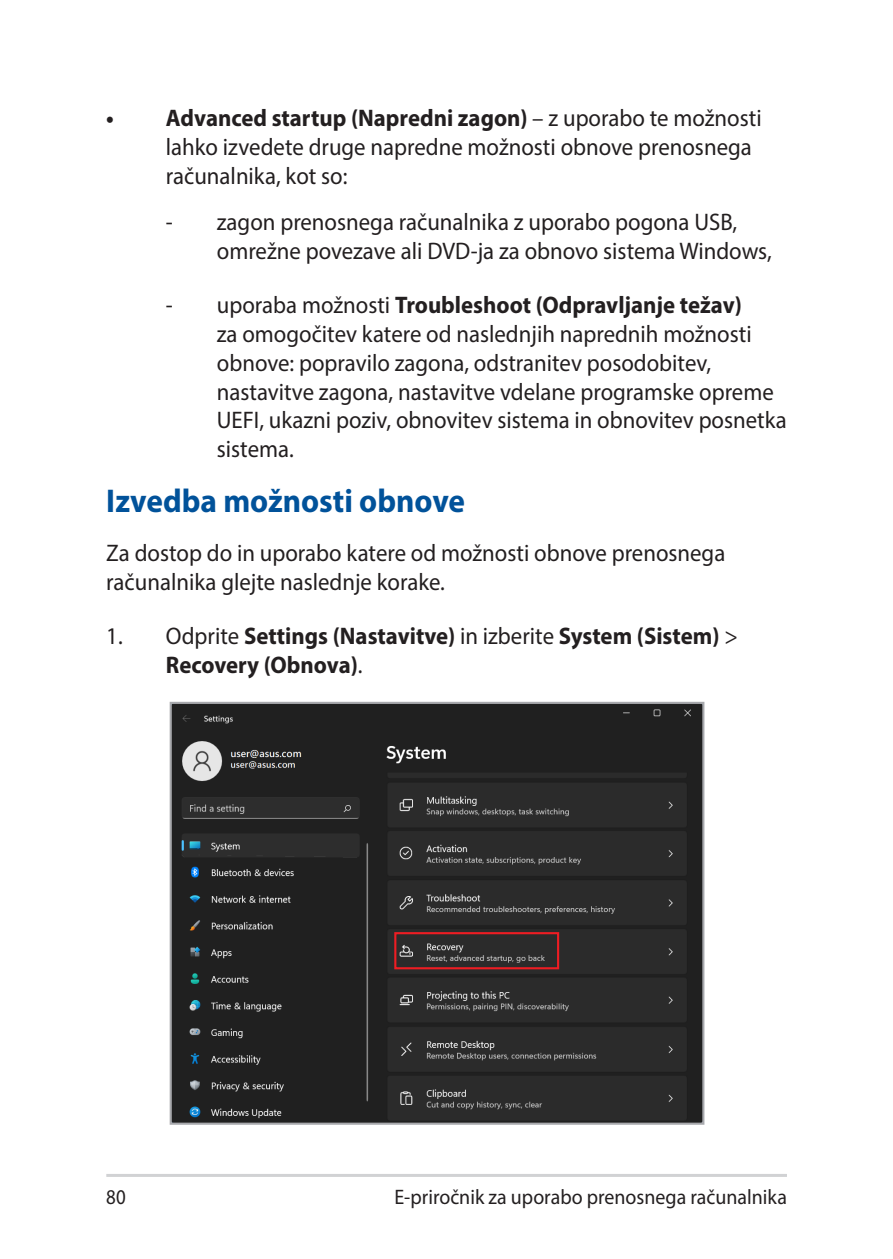
<style>
.page{position:relative;width:893px;height:1259px;background:#fff}
.page>*{position:absolute;margin:0;border:0;box-sizing:border-box;transform-origin:0 0}
.t1{font:700 33px "Myriad Pro";color:#01529a;scale:.95 1}
.t2{font:24px/28.8px "Myriad Pro";color:#231f20;scale:.95 1}
.t3{font:700 24px/28.8px "Myriad Pro";color:#231f20;scale:.95 1}
.t4{font:21px "Myriad Pro";color:#231f20;scale:.95 1}
.t5{font:21px "Myriad Pro";color:#231f20;scale:.9 1}
.s1{font-weight:700}
.s2{font-weight:400}
</style>
<div class="page">
<hr style="left:106px;top:1174px;width:681px;height:3px;background:#d1d2d4">
<img style="left:173px;top:705px;width:528px;height:416px">
<div style="left:170px;top:702px;width:534px;height:422px;border:2px solid #a8a9ad"></div>
<div style="left:394px;top:932px;width:165px;height:37px;border:2px solid #ee1d23"></div>
<p class="t2" style="left:166px;top:104px;width:629px;text-indent:-60px"><span class="s1">• Advanced startup (Napredni zagon)</span> – z uporabo te možnosti lahko izvedete druge napredne možnosti obnove prenosnega računalnika, kot so:</p>
<p class="t2" style="left:217px;top:207px;width:586px;text-indent:-51px">- zagon prenosnega računalnika z uporabo pogona USB, omrežne povezave ali DVD-ja za obnovo sistema Windows,</p>
<p class="t2" style="left:217px;top:290px;width:601px;text-indent:-51px">- uporaba možnosti <span class="s1">Troubleshoot (Odpravljanje težav)<br></span>za omogočitev katere od naslednjih naprednih možnosti obnove: popravilo zagona, odstranitev posodobitev, nastavitve zagona, nastavitve vdelane programske opreme UEFI, ukazni poziv, obnovitev sistema in obnovitev posnetka sistema.</p>
<h1 class="t1" style="left:106px;top:479px;width:379px">Izvedba možnosti obnove</h1>
<p class="t2" style="left:106px;top:538px;width:653px">Za dostop do in uporabo katere od možnosti obnove prenosnega računalnika glejte naslednje korake.</p>
<p class="t3" style="left:166px;top:621px;width:604px;text-indent:-60px"><span class="s2">1. Odprite</span> Settings (Nastavitve) <span class="s2">in izberite</span> System (Sistem) <span class="s2">&gt;<br></span>Recovery (Obnova)<span class="s2">.</span></p>
<p class="t5" style="left:106px;top:1184px;width:23px">80</p>
<p class="t4" style="left:394px;top:1184px;width:415px">E-priročnik za uporabo prenosnega računalnika</p>
</div>
